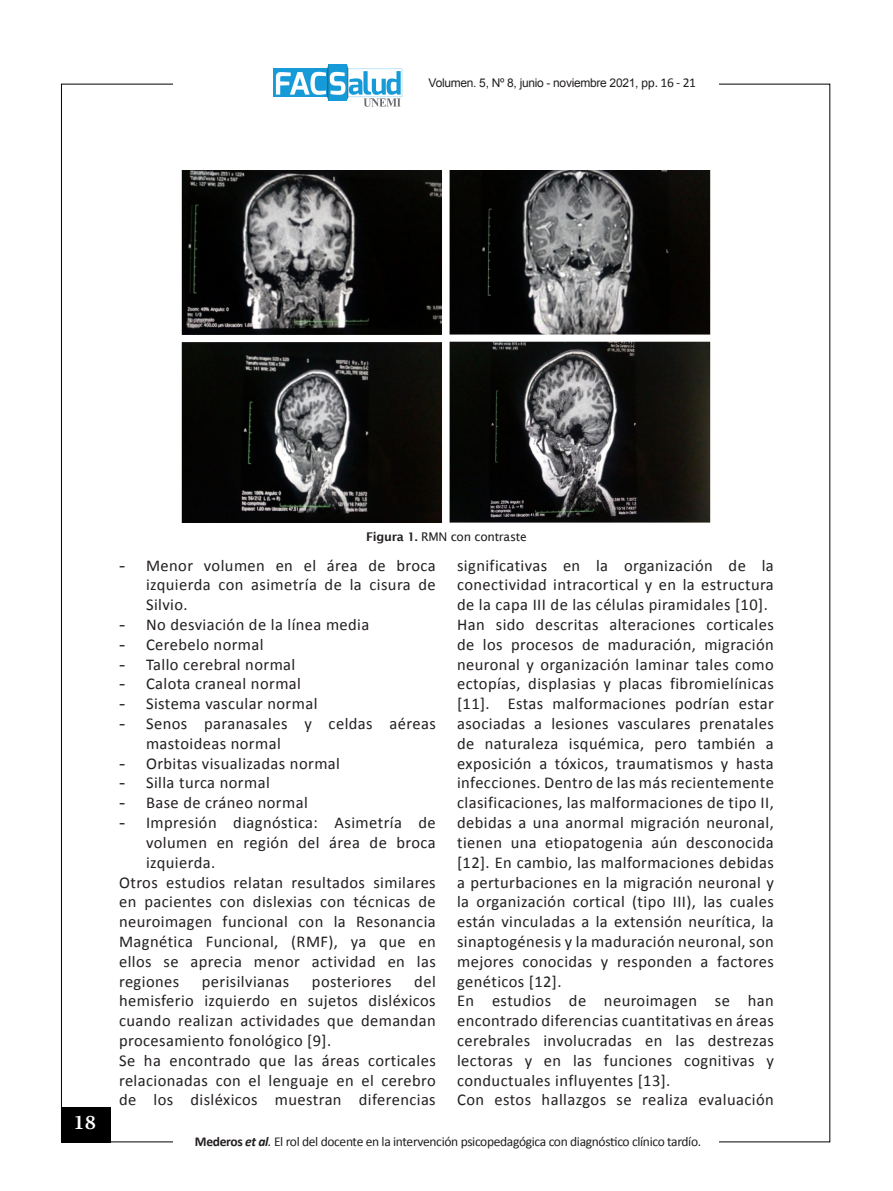
<style>
.page{position:relative;width:893px;height:1191px;background:#fff}
.page>*{position:absolute;margin:0;border:0;box-sizing:border-box;transform-origin:0 0}
.t1{font:600 18px "Lucida Bright";color:#fff}
.t2{font:16.5px/19.8px "Calibri";letter-spacing:.025em;color:#231f20}
.t3{font:13.5px "Calibri";letter-spacing:-.025em;color:#231f20}
.t4{font:12px "Arial";letter-spacing:-.025em;color:#231f20}
.t5{font:12px "Lucida Sans";letter-spacing:-.02em;color:#231f20}
.s1{font-family:"Calibri";font-size:13.5px}
.s2{font-weight:600}
.s3{font-family:"Georgia"}
.s4{font-family:"Century Schoolbook";font-weight:700}
.s5{font-weight:700}
.s6{font-weight:700;font-style:italic}
.s7{font-style:italic}
</style>
<div class="page">
<div style="left:61px;top:1107px;width:50px;height:35px;background:#000001"></div>
<svg style="left:273px;top:69px;width:3px;height:28px"></svg>
<svg style="left:276px;top:64px;width:126px;height:43px"></svg>
<img style="left:182px;top:171px;width:529px;height:351px">
<p class="t4" style="left:429px;top:75px;width:269px">Volumen. 5, Nº 8, junio - noviembre 2021, <span class="s1">pp. 16 - 21</span></p>
<p class="t5" style="left:366px;top:529px;width:162px"><span class="s2">Figura 1.</span> RMN con contraste</p>
<p class="t2" style="left:146px;top:554px;width:291px;text-align:justify;text-indent:-27px"><span class="s3">-</span> Menor volumen en el área de broca izquierda con asimetría de la cisura de Silvio.</p>
<p class="t2" style="left:119px;top:614px;width:252px"><span class="s3">-</span> No desviación de la línea media</p>
<p class="t2" style="left:119px;top:633px;width:146px"><span class="s3">-</span> Cerebelo normal</p>
<p class="t2" style="left:119px;top:653px;width:178px"><span class="s3">-</span> Tallo cerebral normal</p>
<p class="t2" style="left:119px;top:673px;width:183px"><span class="s3">-</span> Calota craneal normal</p>
<p class="t2" style="left:119px;top:693px;width:200px"><span class="s3">-</span> Sistema vascular normal</p>
<p class="t2" style="left:146px;top:713px;width:291px;text-indent:-27px"><span class="s3">-</span> Senos paranasales y celdas aéreas mastoideas normal</p>
<p class="t2" style="left:119px;top:752px;width:222px"><span class="s3">-</span> Orbitas visualizadas normal</p>
<p class="t2" style="left:119px;top:772px;width:152px"><span class="s3">-</span> Silla turca normal</p>
<p class="t2" style="left:119px;top:792px;width:190px"><span class="s3">-</span> Base de cráneo normal</p>
<p class="t2" style="left:119px;top:812px;width:318px"><span class="s3">-</span> Impresión diagnóstica: Asimetría de</p>
<p class="t2" style="left:146px;top:831px;width:291px">volumen en región del área de broca</p>
<p class="t2" style="left:146px;top:851px;width:71px">izquierda.</p>
<p class="t2" style="left:119px;top:871px;width:318px">Otros estudios relatan resultados similares</p>
<p class="t2" style="left:119px;top:891px;width:318px">en pacientes con dislexias con técnicas de</p>
<p class="t2" style="left:119px;top:911px;width:318px">neuroimagen funcional con la Resonancia</p>
<p class="t2" style="left:119px;top:930px;width:318px">Magnética Funcional, (RMF), ya que en</p>
<p class="t2" style="left:119px;top:950px;width:318px">ellos se aprecia menor actividad en las</p>
<p class="t2" style="left:119px;top:970px;width:62px">regiones</p>
<p class="t2" style="left:202px;top:970px;width:89px">perisilvianas</p>
<p class="t2" style="left:312px;top:970px;width:81px">posteriores</p>
<p class="t2" style="left:457px;top:554px;width:318px">significativas en la organización de la conectividad intracortical y en la estructura de la capa III de las células piramidales [10].<br>Han sido descritas alteraciones corticales de los procesos de maduración, migración neuronal y organización laminar tales como ectopías, displasias y placas fibromielínicas [11]. Estas malformaciones podrían estar asociadas a lesiones vasculares prenatales de naturaleza isquémica, pero también a exposición a tóxicos, traumatismos y hasta infecciones. Dentro de las más recientemente clasificaciones, las malformaciones de tipo II, debidas a una anormal migración neuronal, tienen una etiopatogenia aún desconocida [12]. En cambio, las malformaciones debidas a perturbaciones en la migración neuronal y la organización cortical (tipo III), las cuales están vinculadas a la extensión neurítica, la sinaptogénesis y la maduración neuronal, son mejores conocidas y responden a factores genéticos [12].<br>En estudios de neuroimagen se han encontrado diferencias cuantitativas en áreas cerebrales involucradas en las destrezas lectoras y en las funciones cognitivas y conductuales influyentes [13].<br>Con estos hallazgos se realiza evaluación</p>
<p class="t2" style="left:119px;top:970px;width:318px;text-indent:295px">del hemisferio izquierdo en sujetos disléxicos cuando realizan actividades que demandan procesamiento fonológico [9].<br>Se ha encontrado que las áreas corticales relacionadas con el lenguaje en el cerebro de los disléxicos muestran diferencias</p>
<p class="t1" style="left:73px;top:1112px;width:47px">18 <span class="s4">│</span></p>
<p class="t3" style="left:195px;top:1133px;width:508px"><span class="s5">Mederos</span> <span class="s6">et al</span><span class="s7">.</span> El rol del docente en la intervención psicopedagógica con diagnóstico clínico tardío.</p>
</div>
